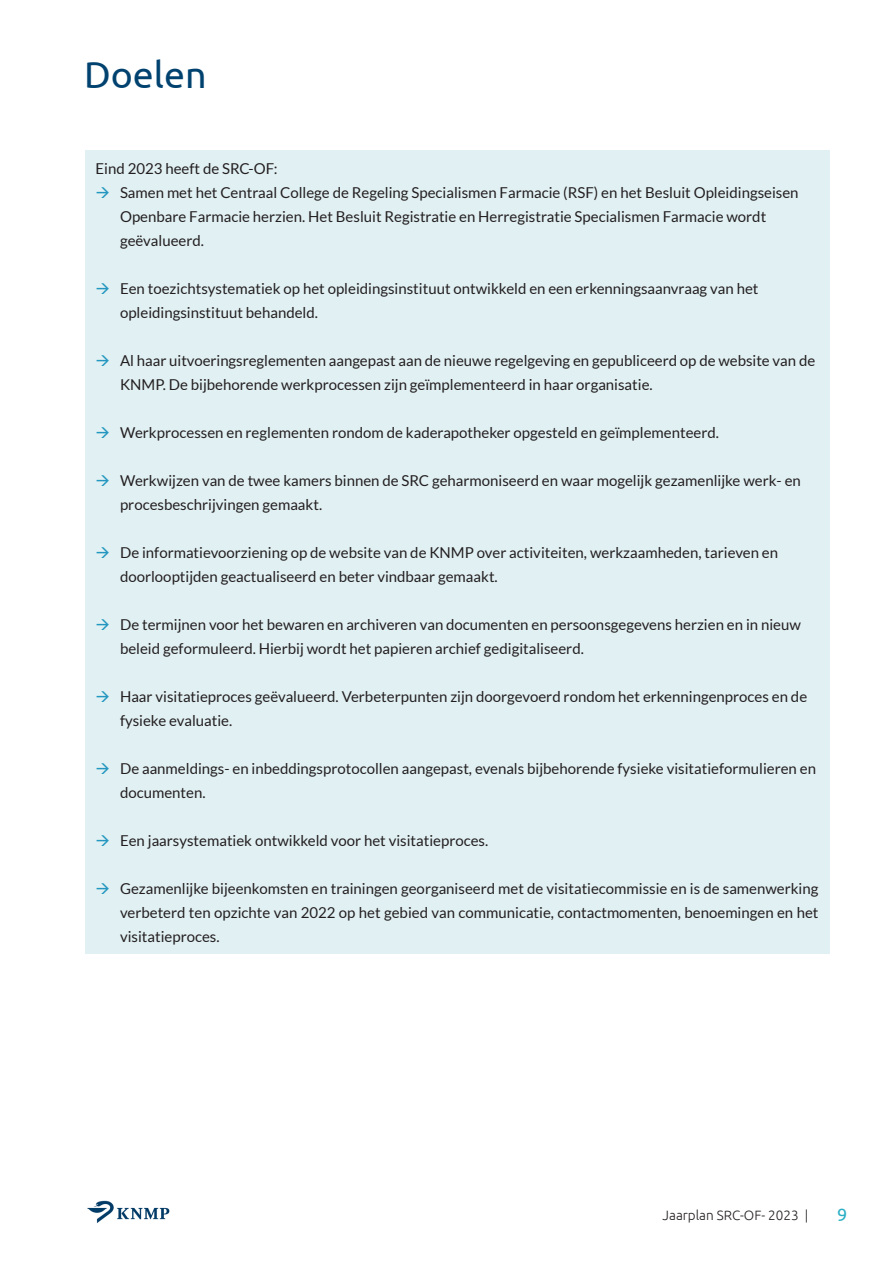
<style>
.page{position:relative;width:893px;height:1263px;background:#fff}
.page>*{position:absolute;margin:0;border:0;box-sizing:border-box;transform-origin:0 0}
._2__Platte_tekst{font:37.5px "Ubuntu";color:#00426f}
.t1{font:18px "Ubuntu";color:#2cafc4}
._2__Platte_tekst-2{font:15px/24px "Lato";color:#231f20}
.t2{font:300 13.5px "Ubuntu";color:#231f20}
.s1{color:#2397bf}
</style>
<div class="page">
<img style="left:87px;top:1200px;width:83px;height:23px">
<div style="left:85px;top:150px;width:744px;height:804px;background:#e1f0f3"></div>
<p class="_2__Platte_tekst" style="left:84px;top:52px;width:124px">Doelen</p>
<p class="_2__Platte_tekst-2" style="left:96px;top:156px;width:184px">Eind 2023 heeft de SRC-OF:</p>
<p class="_2__Platte_tekst-2" style="left:96px;top:180px;width:705px"><span class="s1">→</span> Samen met het Centraal College de Regeling Specialismen Farmacie (RSF) en het Besluit Opleidingseisen</p>
<p class="_2__Platte_tekst-2" style="left:120px;top:204px;width:648px">Openbare Farmacie herzien. Het Besluit Registratie en Herregistratie Specialismen Farmacie wordt geëvalueerd.</p>
<p class="_2__Platte_tekst-2" style="left:120px;top:276px;width:640px;text-indent:-24px"><span class="s1">→</span> Een toezichtsystematiek op het opleidingsinstituut ontwikkeld en een erkenningsaanvraag van het opleidingsinstituut behandeld.</p>
<p class="_2__Platte_tekst-2" style="left:120px;top:348px;width:697px;text-indent:-24px"><span class="s1">→</span> Al haar uitvoeringsreglementen aangepast aan de nieuwe regelgeving en gepubliceerd op de website van de<br>KNMP. De bijbehorende werkprocessen zijn geïmplementeerd in haar organisatie.</p>
<p class="_2__Platte_tekst-2" style="left:96px;top:420px;width:625px"><span class="s1">→</span> Werkprocessen en reglementen rondom de kaderapotheker opgesteld en geïmplementeerd.</p>
<p class="_2__Platte_tekst-2" style="left:120px;top:468px;width:682px;text-indent:-24px"><span class="s1">→</span> Werkwijzen van de twee kamers binnen de SRC geharmoniseerd en waar mogelijk gezamenlijke werk- en procesbeschrijvingen gemaakt.</p>
<p class="_2__Platte_tekst-2" style="left:120px;top:540px;width:660px;text-indent:-24px"><span class="s1">→</span> De informatievoorziening op de website van de KNMP over activiteiten, werkzaamheden, tarieven en doorlooptijden geactualiseerd en beter vindbaar gemaakt.</p>
<p class="_2__Platte_tekst-2" style="left:120px;top:612px;width:682px;text-indent:-24px"><span class="s1">→</span> De termijnen voor het bewaren en archiveren van documenten en persoonsgegevens herzien en in nieuw beleid geformuleerd. Hierbij wordt het papieren archief gedigitaliseerd.</p>
<p class="_2__Platte_tekst-2" style="left:120px;top:684px;width:689px;text-indent:-24px"><span class="s1">→</span> Haar visitatieproces geëvalueerd. Verbeterpunten zijn doorgevoerd rondom het erkenningenproces en de fysieke evaluatie.</p>
<p class="_2__Platte_tekst-2" style="left:120px;top:756px;width:697px;text-indent:-24px"><span class="s1">→</span> De aanmeldings- en inbeddingsprotocollen aangepast, evenals bijbehorende fysieke visitatieformulieren en documenten.</p>
<p class="_2__Platte_tekst-2" style="left:96px;top:828px;width:394px"><span class="s1">→</span> Een jaarsystematiek ontwikkeld voor het visitatieproces.</p>
<p class="_2__Platte_tekst-2" style="left:120px;top:876px;width:700px;text-align:justify;text-indent:-24px"><span class="s1">→</span> Gezamenlijke bijeenkomsten en trainingen georganiseerd met de visitatiecommissie en is de samenwerking verbeterd ten opzichte van 2022 op het gebied van communicatie, contactmomenten, benoemingen en het visitatieproces.</p>
<p class="t2" style="left:663px;top:1207px;width:147px">Jaarplan SRC-OF- 2023 |</p>
<p class="t1" style="left:837px;top:1204px;width:12px">9</p>
</div>
